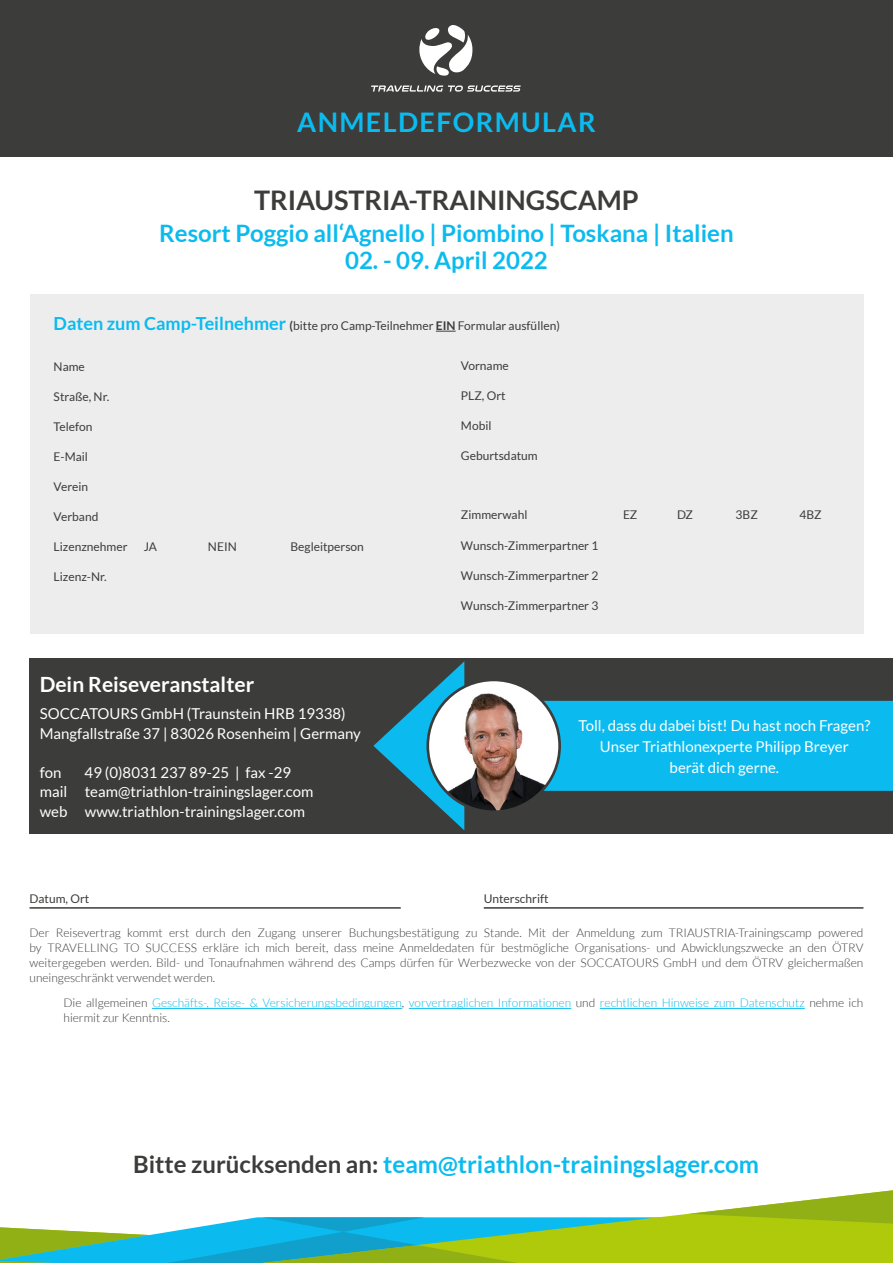
<style>
.page{position:relative;width:893px;height:1263px;background:#fff}
.page>*{position:absolute;margin:0;border:0;box-sizing:border-box;transform-origin:0 0}
.t1{font:700 27px "Lato";letter-spacing:-.005em;color:#3c3c3b}
.t2{font:700 27px "Lato";letter-spacing:.05em;color:#0bbbef}
.t3{font:700 24px "Lato";color:#0bbbef}
.t4{font:700 21px "Lato";color:#fff}
.t5{font:15px/19.5px "Lato";color:#fff}
.t6{font:300 12px/15px "Lato";color:#3c3c3b;text-align:justify}
.t7{font:12px "Lato";color:#3c3c3b}
.t8{font:300 12px/15px "Lato";color:#0bbbef}
.s1{font-weight:700;font-size:18px;color:#0bbbef}
.s2{font-weight:700}
.s3{color:#3c3c3b}
</style>
<div class="page">
<div style="left:0;top:0;width:893px;height:156px;background:#3c3c3b"></div>
<svg style="left:419px;top:25px;width:54px;height:51px"></svg>
<svg style="left:371px;top:85px;width:150px;height:7px"></svg>
<div style="left:30px;top:294px;width:833px;height:340px;background:#ededed"></div>
<svg style="left:436px;top:331px;width:20px;height:1px"></svg>
<div style="left:30px;top:658px;width:863px;height:176px;background:#3c3c3b"></div>
<hr style="left:30px;top:907px;width:371px;height:2px;background:#3c3c3b">
<hr style="left:484px;top:907px;width:379px;height:2px;background:#3c3c3b">
<hr style="left:152px;top:1008px;width:250px;height:1px;background:#0bbbef">
<hr style="left:409px;top:1008px;width:162px;height:1px;background:#0bbbef">
<hr style="left:600px;top:1008px;width:205px;height:1px;background:#0bbbef">
<div style="left:444px;top:701px;width:449px;height:90px;background:#0bbbef"></div>
<svg style="left:373px;top:661px;width:91px;height:169px"></svg>
<img style="left:428px;top:680px;width:132px;height:132px;border-radius:66px">
<div style="left:426px;top:679px;width:135px;height:134px;border:3px solid #3c3c3b;border-radius:50%"></div>
<svg style="left:0;top:1190px;width:893px;height:73px"></svg>
<h1 class="t2" style="left:297px;top:107px;width:300px">ANMELDEFORMULAR</h1>
<h1 class="t1" style="left:254px;top:184px;width:386px">TRIAUSTRIA-TRAININGSCAMP</h1>
<h2 class="t3" style="left:159px;top:220px;width:576px">Resort Poggio all‘Agnello | Piombino | Toskana | Italien</h2>
<h2 class="t3" style="left:345px;top:247px;width:204px">02. - 09. April 2022</h2>
<p class="t7" style="left:54px;top:319px;width:508px"><span class="s1">Daten zum Camp-Teilnehmer</span> <span class="s2">(</span>bitte pro Camp-Teilnehmer <span class="s2">EIN</span> Formular ausfüllen)</p>
<p class="t7" style="left:54px;top:360px;width:33px">Name</p>
<p class="t7" style="left:54px;top:390px;width:57px">Straße, Nr.</p>
<p class="t7" style="left:54px;top:420px;width:40px">Telefon</p>
<p class="t7" style="left:54px;top:450px;width:36px">E-Mail</p>
<p class="t7" style="left:54px;top:480px;width:36px">Verein</p>
<p class="t7" style="left:54px;top:510px;width:46px">Verband</p>
<p class="t7" style="left:54px;top:540px;width:75px">Lizenznehmer</p>
<p class="t7" style="left:144px;top:540px;width:15px">JA</p>
<p class="t7" style="left:208px;top:540px;width:30px">NEIN</p>
<p class="t7" style="left:290px;top:540px;width:75px">Begleitperson</p>
<p class="t7" style="left:54px;top:570px;width:55px">Lizenz-Nr.</p>
<p class="t7" style="left:461px;top:359px;width:49px">Vorname</p>
<p class="t7" style="left:461px;top:389px;width:46px">PLZ, Ort</p>
<p class="t7" style="left:461px;top:419px;width:32px">Mobil</p>
<p class="t7" style="left:461px;top:449px;width:78px">Geburtsdatum</p>
<p class="t7" style="left:461px;top:507px;width:68px">Zimmerwahl</p>
<p class="t7" style="left:623px;top:507px;width:16px">EZ</p>
<p class="t7" style="left:677px;top:507px;width:18px">DZ</p>
<p class="t7" style="left:736px;top:507px;width:24px">3BZ</p>
<p class="t7" style="left:799px;top:507px;width:24px">4BZ</p>
<p class="t7" style="left:461px;top:539px;width:139px">Wunsch-Zimmerpartner 1</p>
<p class="t7" style="left:461px;top:569px;width:139px">Wunsch-Zimmerpartner 2</p>
<p class="t7" style="left:461px;top:599px;width:139px">Wunsch-Zimmerpartner 3</p>
<h3 class="t4" style="left:40px;top:672px;width:216px">Dein Reiseveranstalter</h3>
<p class="t5" style="left:40px;top:704px;width:323px">SOCCATOURS GmbH (Traunstein HRB 19338)<br>Mangfallstraße 37 | 83026 Rosenheim | Germany</p>
<p class="t5" style="left:40px;top:762px;width:23px">fon</p>
<p class="t5" style="left:40px;top:762px;width:275px;text-indent:45px">49 (0)8031 237 89-25 | fax -29 mail team@triathlon-trainingslager.com web www.triathlon-trainingslager.com</p>
<p class="t5" style="left:578px;top:715px;width:293px;line-height:21px;text-align:center">Toll, dass du dabei bist! Du hast noch Fragen?<br>Unser Triathlonexperte Philipp Breyer<br>berät dich gerne.</p>
<p class="t7" style="left:30px;top:892px;width:61px">Datum, Ort</p>
<p class="t7" style="left:484px;top:892px;width:66px">Unterschrift</p>
<p class="t6" style="left:30px;top:925px;width:835px">Der Reisevertrag kommt erst durch den Zugang unserer Buchungsbestätigung zu Stande. Mit der Anmeldung zum TRIAUSTRIA-Trainingscamp powered by TRAVELLING TO SUCCESS erkläre ich mich bereit, dass meine Anmeldedaten für bestmögliche Organisations- und Abwicklungszwecke an den ÖTRV weitergegeben werden. Bild- und Tonaufnahmen während des Camps dürfen für Werbezwecke von der SOCCATOURS GmbH und dem ÖTRV gleichermaßen uneingeschränkt verwendet werden.</p>
<p class="t8" style="left:64px;top:996px;width:801px"><span class="s3">Die allgemeinen</span> Geschäfts-, Reise- &amp; Versicherungsbedingungen<span class="s3">,</span> vorvertraglichen Informationen <span class="s3">und</span> rechtlichen Hinweise zum Datenschutz <span class="s3">nehme ich hiermit zur Kenntnis.</span></p>
<h2 class="t3" style="left:133px;top:1150px;width:627px"><span class="s3">Bitte zurücksenden an:</span> team@triathlon-trainingslager.com</h2>
</div>
